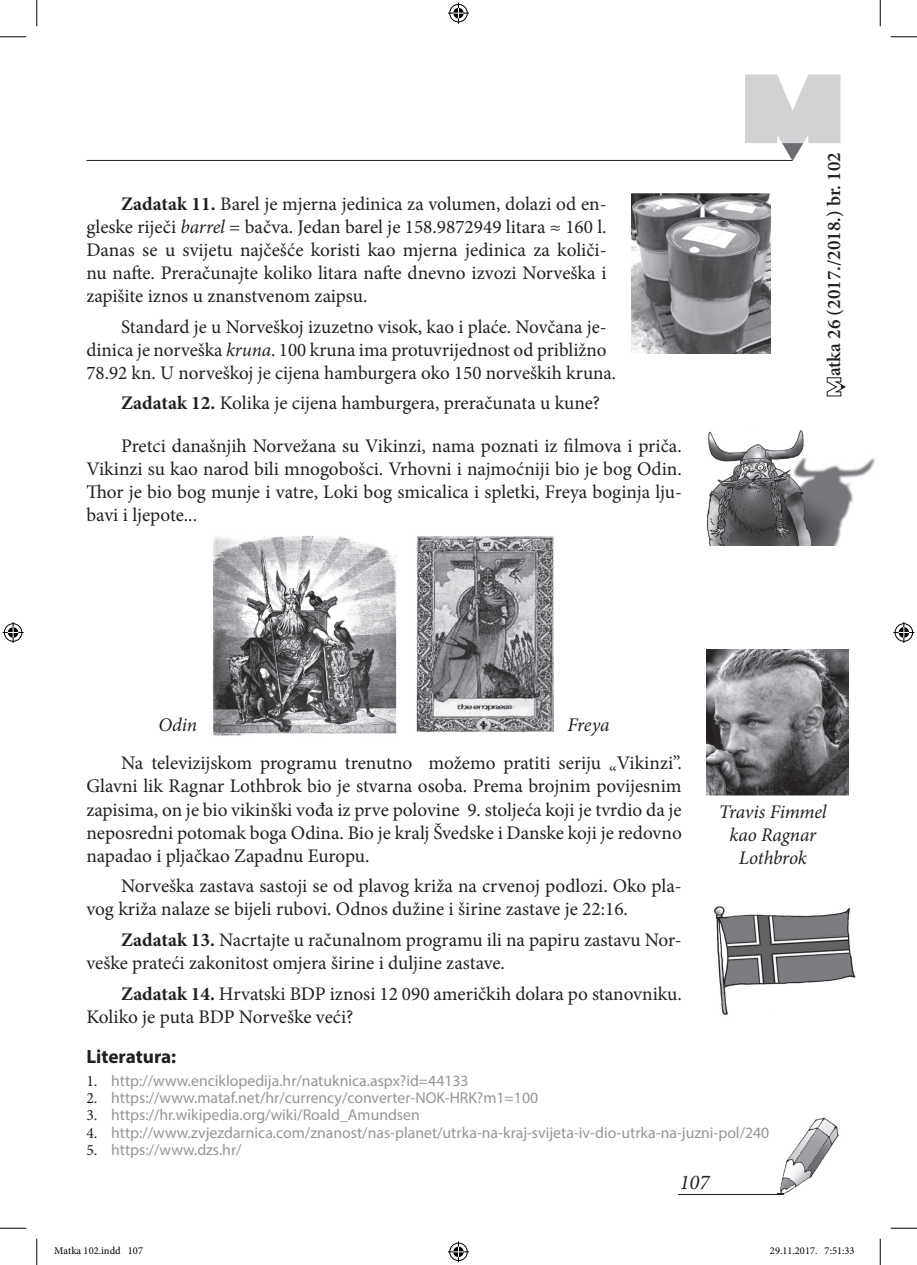
<style>
.page{position:relative;width:917px;height:1265px;background:#fff}
.page>*{position:absolute;margin:0;border:0;box-sizing:border-box;transform-origin:0 0}
.t1{font:italic 21px "Minion Pro";color:#231f20}
.t2{font:19.25px/23.1px "Minion Pro";color:#231f20}
.t3{font:italic 19.25px/23.1px "Minion Pro";letter-spacing:-.01em;color:#231f20;text-align:center}
.t4{font:600 19.25px "Minion Pro";color:#231f20}
.t5{font:700 19.25px "Myriad Pro";letter-spacing:-.005em;color:#231f20}
.t6{font:15.75px "Myriad Pro";color:#939598}
.t7{font:10.5px "Minion Pro";color:#000}
.s1{font-weight:700}
.s2{font-style:italic}
.s3{font-family:"Minion Pro";color:#231f20}
</style>
<div class="page">
<hr style="left:86px;top:160px;width:707px;height:1px;background:#231f20">
<svg style="left:745px;top:74px;width:95px;height:87px"></svg>
<hr style="left:679px;top:1193px;width:104px;height:1px;background:#231f20">
<img style="left:778px;top:1117px;width:61px;height:78px">
<svg style="left:826px;top:377px;width:20px;height:20px"></svg>
<img style="left:213px;top:535px;width:184px;height:201px">
<img style="left:416px;top:536px;width:138px;height:196px">
<img style="left:631px;top:193px;width:139px;height:160px">
<img style="left:706px;top:649px;width:142px;height:146px">
<img style="left:713px;top:906px;width:143px;height:109px">
<img style="left:706px;top:430px;width:169px;height:115px">
<svg style="left:0;top:36px;width:26px;height:1px"></svg>
<svg style="left:891px;top:36px;width:26px;height:1px"></svg>
<svg style="left:0;top:1227px;width:26px;height:1px"></svg>
<svg style="left:891px;top:1227px;width:26px;height:1px"></svg>
<svg style="left:36px;top:0;width:1px;height:26px"></svg>
<svg style="left:36px;top:1238px;width:1px;height:26px"></svg>
<svg style="left:880px;top:0;width:1px;height:26px"></svg>
<svg style="left:880px;top:1238px;width:1px;height:26px"></svg>
<svg style="left:448px;top:3px;width:21px;height:21px"></svg>
<svg style="left:448px;top:1241px;width:21px;height:20px"></svg>
<svg style="left:3px;top:622px;width:21px;height:21px"></svg>
<svg style="left:893px;top:622px;width:21px;height:21px"></svg>
<p class="t2" style="left:86px;top:192px;width:522px;text-align:justify;text-indent:35px"><span class="s1">Zadatak 11.</span> Barel je mjerna jedinica za volumen, dolazi od en&shy;gleske riječi <span class="s2">barrel</span> = bačva. Jedan barel je 158.9872949 litara ≈ 160 l.<br>Danas se u svijetu najčešće koristi kao mjerna jedinica za količi&shy;nu nafte. Preračunajte koliko litara nafte dnevno izvozi Norveška i zapišite iznos u znanstvenom zaipsu.</p>
<p class="t2" style="left:86px;top:315px;width:531px;text-indent:35px">Standard je u Norveškoj izuzetno visok, kao i plaće. Novčana je&shy;dinica je norveška <span class="s2">kruna</span>. 100 kruna ima protuvrijednost od približno<br>78.92 kn. U norveškoj je cijena hamburgera oko 150 norveških kruna.</p>
<p class="t2" style="left:121px;top:392px;width:481px"><span class="s1">Zadatak 12.</span> Kolika je cijena hamburgera, preračunata u kune?</p>
<p class="t2" style="left:86px;top:434px;width:597px;text-align:justify;text-indent:35px">Pretci današnjih Norvežana su Vikinzi, nama poznati iz filmova i priča.<br>Vikinzi su kao narod bili mnogobošci. Vrhovni i najmoćniji bio je bog Odin.<br>Thor je bio bog munje i vatre, Loki bog smicalica i spletki, Freya boginja lju&shy;bavi i ljepote...</p>
<p class="t4" style="left:821px;top:376px;width:225px;rotate:-90deg">atka 26 (2017./2018.) br. 102</p>
<p class="t3" style="left:159px;top:713px;width:40px">Odin</p>
<p class="t3" style="left:567px;top:713px;width:44px">Freya</p>
<p class="t2" style="left:121px;top:751px;width:481px">Na televizijskom programu trenutno možemo pratiti seriju</p>
<p class="t2" style="left:609px;top:762px;width:9px">“</p>
<p class="t2" style="left:86px;top:751px;width:597px;text-align:justify;text-indent:530px">Vikinzi”.<br>Glavni lik Ragnar Lothbrok bio je stvarna osoba. Prema brojnim povijesnim zapisima, on je bio vikinški vođa iz prve polovine 9. stoljeća koji je tvrdio da je neposredni potomak boga Odina. Bio je kralj Švedske i Danske koji je redovno napadao i pljačkao Zapadnu Europu.</p>
<p class="t2" style="left:86px;top:874px;width:597px;text-indent:35px">Norveška zastava sastoji se od plavog križa na crvenoj podlozi. Oko pla&shy;vog križa nalaze se bijeli rubovi. Odnos dužine i širine zastave je 22:16.</p>
<p class="t2" style="left:86px;top:928px;width:597px;text-indent:35px"><span class="s1">Zadatak 13.</span> Nacrtajte u računalnom programu ili na papiru zastavu Nor&shy;veške prateći zakonitost omjera širine i duljine zastave.</p>
<p class="t2" style="left:86px;top:981px;width:597px;text-indent:35px"><span class="s1">Zadatak 14.</span> Hrvatski BDP iznosi 12 090 američkih dolara po stanovniku.<br>Koliko je puta BDP Norveške veći?</p>
<p class="t3" style="left:719px;top:799px;width:110px">Travis Fimmel kao Ragnar<br>Lothbrok</p>
<p class="t5" style="left:86px;top:1043px;width:91px">Literatura:</p>
<p class="t6" style="left:86px;top:1070px;width:384px"><span class="s3">1.</span> http://www.enciklopedija.hr/natuknica.aspx?id=44133</p>
<p class="t6" style="left:86px;top:1087px;width:453px"><span class="s3">2.</span> https://www.mataf.net/hr/currency/converter-NOK-HRK?m1=100</p>
<p class="t6" style="left:86px;top:1105px;width:335px"><span class="s3">3.</span> https://hr.wikipedia.org/wiki/Roald_Amundsen</p>
<p class="t6" style="left:86px;top:1122px;width:684px"><span class="s3">4.</span> http://www.zvjezdarnica.com/znanost/nas-planet/utrka-na-kraj-svijeta-iv-dio-utrka-na-juzni-pol/240</p>
<p class="t6" style="left:86px;top:1139px;width:157px"><span class="s3">5.</span> https://www.dzs.hr/</p>
<p class="t1" style="left:679px;top:1167px;width:32px">107</p>
<p class="t7" style="left:54px;top:1243px;width:90px">Matka 102.indd 107</p>
<p class="t7" style="left:770px;top:1243px;width:86px">29.11.2017. 7:51:33</p>
</div>
